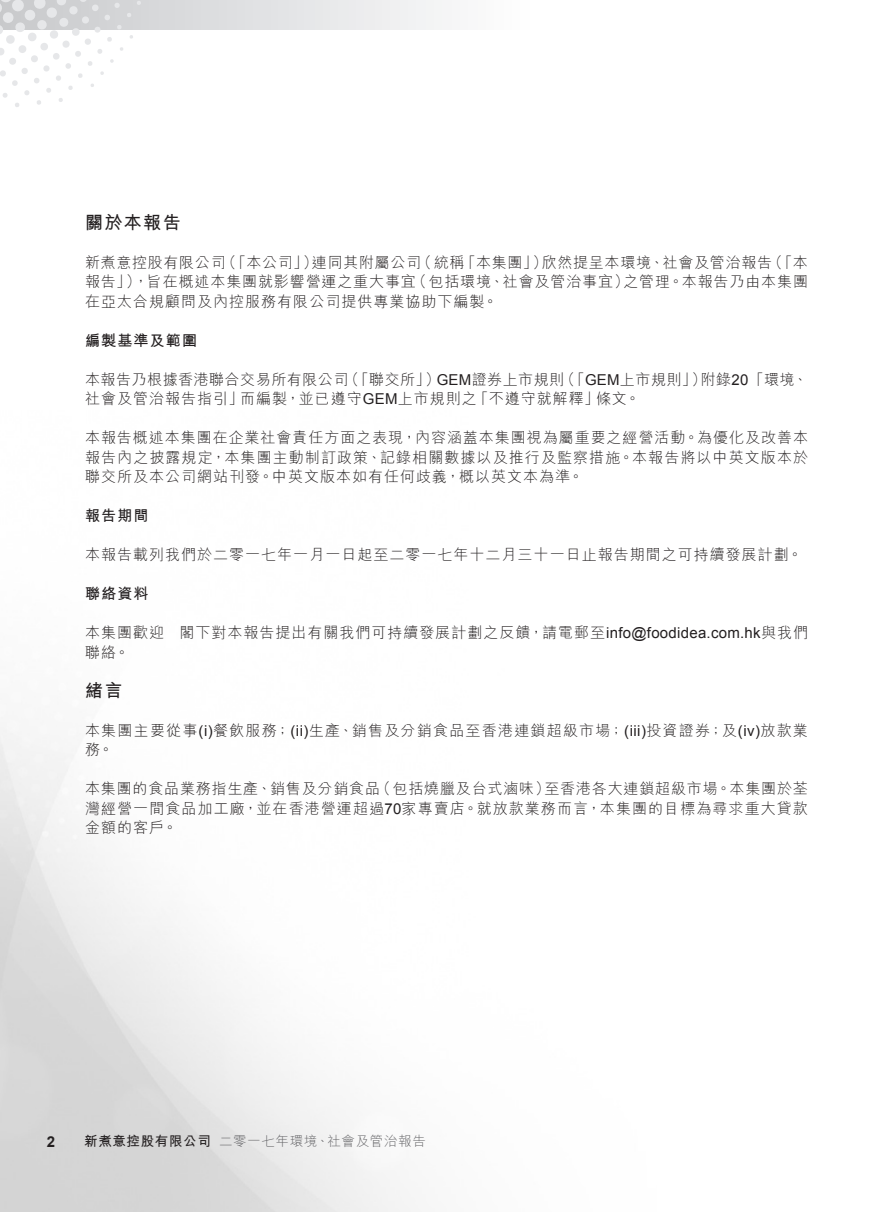
<style>
.page{position:relative;width:893px;height:1212px;background:#fff}
.page>*{position:absolute;margin:0;border:0;box-sizing:border-box;transform-origin:0 0}
.Heading_1{font:700 18px "M Hei HK";letter-spacing:.08em;color:#231f20}
.Body_Text{font:300 15px/19.5px "M Hei HK";letter-spacing:.07em;color:#231f20;text-align:justify}
.Body_Text-2{font:300 15px/19.5px "M Hei HK";letter-spacing:.035em;color:#231f20}
.Heading_2{font:700 15px "M Hei HK";letter-spacing:.08em;color:#231f20}
.t1{font:700 15px "Arial";color:#231f20}
.t2{font:300 13.5px "M Hei HK";letter-spacing:.05em;color:#636366}
.s1{font-family:"Arial";font-weight:400}
.s2{font-weight:700;color:#231f20}
</style>
<div class="page">
<svg style="left:141px;top:0;width:301px;height:30px"></svg>
<svg style="left:0;top:0;width:141px;height:107px"></svg>
<p class="Heading_1" style="left:85px;top:209px;width:97px">關於本報告</p>
<p class="Body_Text" style="left:85px;top:252px;width:724px">新煮意控股有限公司（「本公司」）連同其附屬公司（統稱「本集團」）欣然提呈本環境、社會及管治報告（「本報告」），旨在概述本集團就影響營運之重大事宜（包括環境、社會及管治事宜）之管理。本報告乃由本集團在亞太合規顧問及內控服務有限公司提供專業協助下編製。</p>
<p class="Heading_2" style="left:85px;top:329px;width:114px">編製基準及範圍</p>
<p class="Body_Text-2" style="left:85px;top:369px;width:724px">本報告乃根據香港聯合交易所有限公司（「聯交所」）<span class="s1">GEM</span>證券上市規則（「<span class="s1">GEM</span>上市規則」）附錄<span class="s1">20</span>「環境、社會及管治報告指引」而編製，並已遵守<span class="s1">GEM</span>上市規則之「不遵守就解釋」條文。</p>
<p class="Body_Text" style="left:85px;top:428px;width:725px">本報告概述本集團在企業社會責任方面之表現，內容涵蓋本集團視為屬重要之經營活動。為優化及改善本報告內之披露規定，本集團主動制訂政策、記錄相關數據以及推行及監察措施。本報告將以中英文版本於聯交所及本公司網站刊發。中英文版本如有任何歧義，概以英文本為準。</p>
<p class="Heading_2" style="left:85px;top:505px;width:65px">報告期間</p>
<p class="Body_Text" style="left:85px;top:545px;width:719px">本報告載列我們於二零一七年一月一日起至二零一七年十二月三十一日止報告期間之可持續發展計劃。</p>
<p class="Heading_2" style="left:85px;top:583px;width:65px">聯絡資料</p>
<p class="Body_Text" style="left:85px;top:623px;width:724px">本集團歡迎 閣下對本報告提出有關我們可持續發展計劃之反饋，請電郵至<span class="s1">info@foodidea.com.hk</span>與我們聯絡。</p>
<p class="Heading_1" style="left:85px;top:677px;width:39px">緒言</p>
<p class="Body_Text" style="left:85px;top:720px;width:724px">本集團主要從事<span class="s1">(i)</span>餐飲服務；<span class="s1">(ii)</span>生產、銷售及分銷食品至香港連鎖超級市場；<span class="s1">(iii)</span>投資證券；及<span class="s1">(iv)</span>放款業務。</p>
<p class="Body_Text" style="left:85px;top:779px;width:724px">本集團的食品業務指生產、銷售及分銷食品（包括燒臘及台式滷味）至香港各大連鎖超級市場。本集團於荃灣經營一間食品加工廠，並在香港營運超過<span class="s1">70</span>家專賣店。就放款業務而言，本集團的目標為尋求重大貸款金額的客戶。</p>
<p class="t1" style="left:47px;top:1132px;width:10px">2</p>
<p class="t2" style="left:84px;top:1134px;width:343px"><span class="s2">新煮意控股有限公司</span> 二零一七年環境、社會及管治報告</p>
</div>
